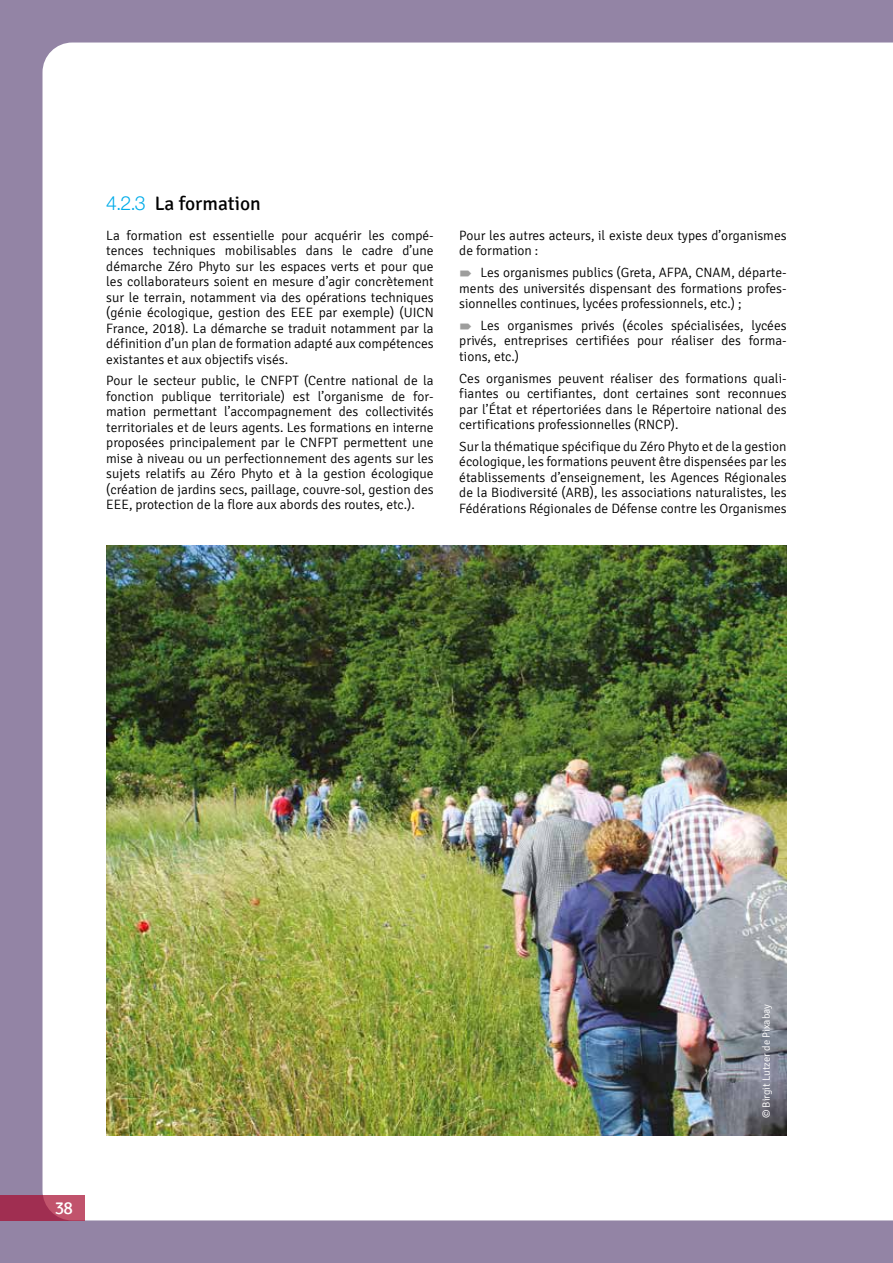
<style>
.page{position:relative;width:893px;height:1263px;background:#9384a5}
.page>*{position:absolute;margin:0;border:0;box-sizing:border-box;transform-origin:0 0}
.t1{font:19.5px "Signika";color:#000}
.t2{font:18px "Signika";color:#fff}
.t3{font:300 13.5px/15.5px "Signika";color:#000;text-align:justify}
.t4{font:300 10.5px "Signika";color:#fff}
.s1{font-family:"Helvetica Neue LT Std";font-weight:300;color:#00ace9}
</style>
<div class="page">
<div style="left:43px;top:43px;width:850px;height:1177px;background:#fff"></div>
<img style="left:106px;top:546px;width:681px;height:589px">
<svg style="left:0;top:1195px;width:85px;height:25px;background:#ad3d5c"></svg>
<svg style="left:460px;top:270px;width:11px;height:6px"></svg>
<svg style="left:460px;top:323px;width:11px;height:6px"></svg>
<h1 class="t1" style="left:106px;top:192px;width:156px"><span class="s1">4.2.3</span> La formation</h1>
<p class="t3" style="left:106px;top:228px;width:329px">La formation est essentielle pour acquérir les compé&shy;tences techniques mobilisables dans le cadre d’une démarche Zéro Phyto sur les espaces verts et pour que les collaborateurs soient en mesure d’agir concrètement sur le terrain, notamment via des opérations techniques (génie écologique, gestion des EEE par exemple) (UICN France, 2018). La démarche se traduit notamment par la définition d’un plan de formation adapté aux compétences existantes et aux objectifs visés.</p>
<p class="t3" style="left:106px;top:373px;width:329px">Pour le secteur public, le CNFPT (Centre national de la fonction publique territoriale) est l’organisme de for&shy;mation permettant l’accompagnement des collectivités territoriales et de leurs agents. Les formations en interne proposées principalement par le CNFPT permettent une mise à niveau ou un perfectionnement des agents sur les sujets relatifs au Zéro Phyto et à la gestion écologique (création de jardins secs, paillage, couvre-sol, gestion des EEE, protection de la flore aux abords des routes, etc.).</p>
<p class="t3" style="left:459px;top:228px;width:329px">Pour les autres acteurs, il existe deux types d’organismes de formation :</p>
<p class="t3" style="left:459px;top:265px;width:329px;text-indent:21px">Les organismes publics (Greta, AFPA, CNAM, départe&shy;ments des universités dispensant des formations profes&shy;sionnelles continues, lycées professionnels, etc.) ;</p>
<p class="t3" style="left:459px;top:318px;width:329px;text-indent:21px">Les organismes privés (écoles spécialisées, lycées privés, entreprises certifiées pour réaliser des forma&shy;tions, etc.)</p>
<p class="t3" style="left:459px;top:371px;width:329px">Ces organismes peuvent réaliser des formations quali&shy;fiantes ou certifiantes, dont certaines sont reconnues par l’État et répertoriées dans le Répertoire national des certifications professionnelles (RNCP).</p>
<p class="t3" style="left:459px;top:439px;width:329px">Sur la thématique spécifique du Zéro Phyto et de la gestion écologique, les formations peuvent être dispensées par les établissements d’enseignement, les Agences Régionales de la Biodiversité (ARB), les associations naturalistes, les Fédérations Régionales de Défense contre les Organismes</p>
<h2 class="t2" style="left:55px;top:1198px;width:20px">38</h2>
<p class="t4" style="left:760px;top:1118px;width:116px;rotate:-90deg">© Birgit Lutzer de Pixabay</p>
</div>
